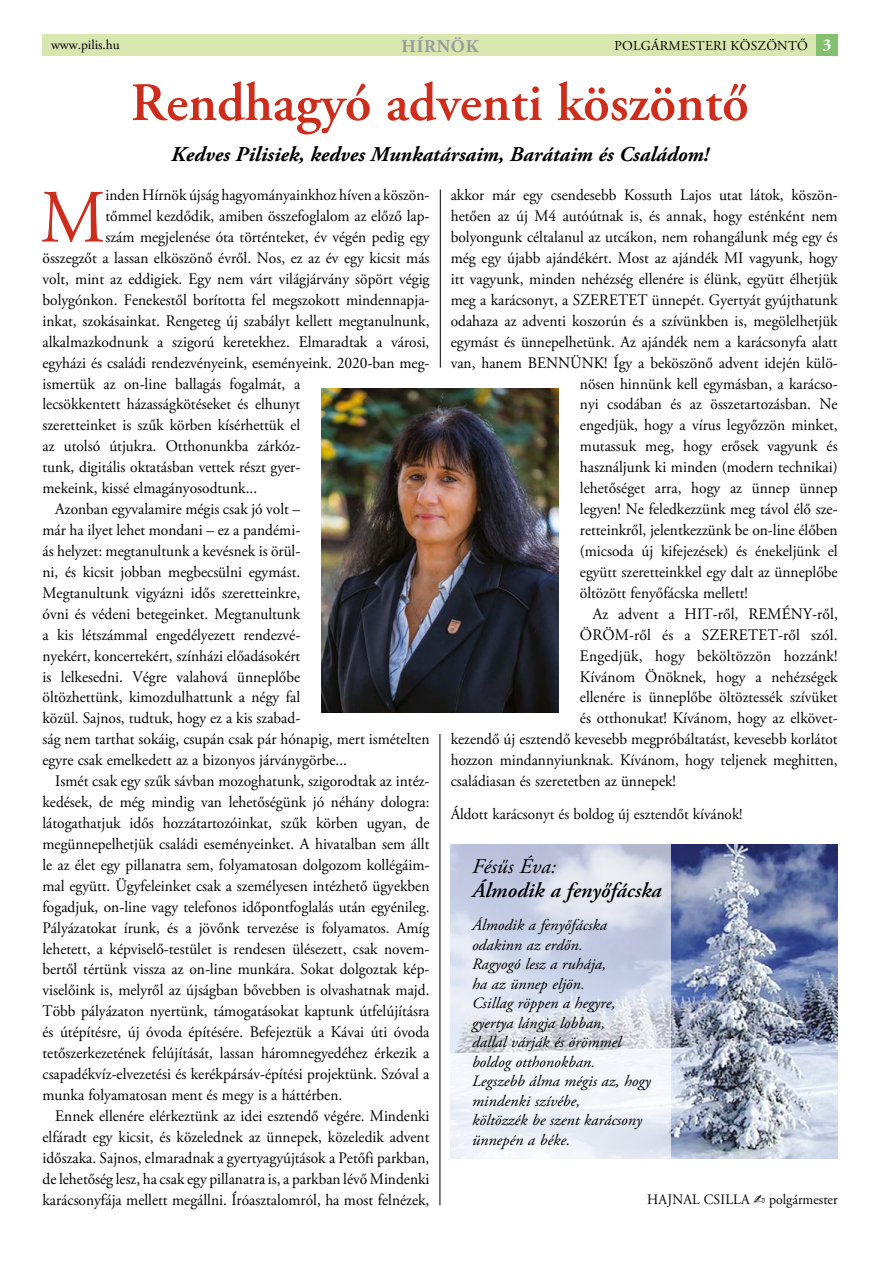
<style>
.page{position:relative;width:893px;height:1263px;background:#fff}
.page>*{position:absolute;margin:0;border:0;box-sizing:border-box;transform-origin:0 0}
.t1{font:75px "Adobe Garamond Pro";color:#ce2d1b;scale:.95 1}
.t2{font:600 54px "Adobe Garamond Pro";color:#ce2d1b}
.t3{font:italic 700 21px "Adobe Garamond Pro";color:#000}
.t4{font:italic 600 21px "Adobe Garamond Pro";color:#000;scale:1.04 1}
.t5{font:italic 21px "Adobe Garamond Pro";color:#000;scale:1.04 1}
.t6{font:700 18px "Adobe Garamond Pro";letter-spacing:.04em;color:#9c9c9d}
.t7{font:16.05px "Adobe Garamond Pro";color:#000;scale:.96 1}
.t8{font:italic 15.75px/19.5px "Adobe Garamond Pro";color:#000;scale:1.04 1}
.t9{font:15.75px "Adobe Garamond Pro";color:#000;scale:.96 1}
.t10{font:14.4px "Adobe Garamond Pro";color:#000;scale:.96 1}
.t11{font:13.5px "Adobe Garamond Pro";letter-spacing:.015em;color:#000}
.s1{font-weight:700;font-size:16.5px;color:#fff}
</style>
<div class="page">
<div style="left:43px;top:34px;width:795px;height:21px;background:#d8e6b0"></div>
<div style="left:816px;top:34px;width:22px;height:21px;background:#82c06e"></div>
<img style="left:671px;top:845px;width:167px;height:314px">
<svg style="left:450px;top:844px;width:221px;height:315px"></svg>
<hr style="left:440px;top:189px;width:1px;height:179px;background:#000">
<hr style="left:440px;top:734px;width:1px;height:471px;background:#000">
<img style="left:322px;top:389px;width:237px;height:324px">
<p class="t11" style="left:51px;top:36px;width:70px">www.pilis.hu</p>
<p class="t6" style="left:401px;top:36px;width:79px">HÍRNÖK</p>
<p class="t11" style="left:615px;top:37px;width:218px">POLGÁRMESTERI KÖSZÖNTŐ <span class="s1">3</span></p>
<h2 class="t2" style="left:131px;top:72px;width:619px">Rendhagyó adventi köszöntő</h2>
<h3 class="t3" style="left:171px;top:143px;width:539px">Kedves Pilisiek, kedves Munkatársaim, Barátaim és Családom!</h3>
<p class="t7" style="left:105px;top:185px;width:339px">inden Hírnök újság hagyományainkhoz híven a köszön-</p>
<p class="t7" style="left:105px;top:206px;width:339px">tőmmel kezdődik, amiben összefoglalom az előző lap-</p>
<p class="t7" style="left:105px;top:227px;width:339px">szám megjelenése óta történteket, év végén pedig egy</p>
<p class="t7" style="left:43px;top:248px;width:405px">összegzőt a lassan elköszönő évről. Nos, ez az év egy kicsit más</p>
<p class="t7" style="left:43px;top:269px;width:405px">volt, mint az eddigiek. Egy nem várt világjárvány söpört végig</p>
<p class="t7" style="left:43px;top:290px;width:405px">bolygónkon. Fenekestől borította fel megszokott mindennapja-</p>
<p class="t7" style="left:43px;top:311px;width:405px">inkat, szokásainkat. Rengeteg új szabályt kellett megtanulnunk,</p>
<p class="t7" style="left:43px;top:332px;width:405px">alkalmazkodnunk a szigorú keretekhez. Elmaradtak a városi,</p>
<p class="t7" style="left:43px;top:353px;width:405px">egyházi és családi rendezvényeink, eseményeink. 2020-ban meg-</p>
<p class="t7" style="left:43px;top:374px;width:270px">ismertük az on-line ballagás fogalmát, a</p>
<p class="t7" style="left:43px;top:395px;width:270px">lecsökkentett házasságkötéseket és elhunyt</p>
<p class="t7" style="left:43px;top:416px;width:270px">szeretteinket is szűk körben kísérhettük el</p>
<p class="t7" style="left:43px;top:437px;width:270px">az utolsó útjukra. Otthonunkba zárkóz-</p>
<p class="t7" style="left:43px;top:457px;width:270px">tunk, digitális oktatásban vettek részt gyer-</p>
<p class="t7" style="left:43px;top:478px;width:225px">mekeink, kissé elmagányosodtunk...</p>
<p class="t7" style="left:55px;top:499px;width:257px">Azonban egyvalamire mégis csak jó volt –</p>
<p class="t7" style="left:43px;top:520px;width:270px">már ha ilyet lehet mondani – ez a pandémi-</p>
<p class="t7" style="left:43px;top:541px;width:270px">ás helyzet: megtanultunk a kevésnek is örül-</p>
<p class="t7" style="left:43px;top:562px;width:270px">ni, és kicsit jobban megbecsülni egymást.</p>
<p class="t7" style="left:43px;top:583px;width:270px">Megtanultunk vigyázni idős szeretteinkre,</p>
<p class="t7" style="left:43px;top:604px;width:270px">óvni és védeni betegeinket. Megtanultunk</p>
<p class="t7" style="left:43px;top:625px;width:270px">a kis létszámmal engedélyezett rendezvé-</p>
<p class="t7" style="left:43px;top:646px;width:270px">nyekért, koncertekért, színházi előadásokért</p>
<p class="t7" style="left:43px;top:667px;width:270px">is lelkesedni. Végre valahová ünneplőbe</p>
<p class="t7" style="left:43px;top:688px;width:270px">öltözhettünk, kimozdulhattunk a négy fal</p>
<p class="t7" style="left:43px;top:709px;width:270px">közül. Sajnos, tudtuk, hogy ez a kis szabad-</p>
<p class="t7" style="left:43px;top:729px;width:405px">ság nem tarthat sokáig, csupán csak pár hónapig, mert ismételten</p>
<p class="t7" style="left:43px;top:750px;width:319px">egyre csak emelkedett az a bizonyos járványgörbe...</p>
<p class="t7" style="left:55px;top:771px;width:391px">Ismét csak egy szűk sávban mozoghatunk, szigorodtak az intéz-</p>
<p class="t7" style="left:43px;top:792px;width:405px">kedések, de még mindig van lehetőségünk jó néhány dologra:</p>
<p class="t7" style="left:43px;top:813px;width:405px">látogathatjuk idős hozzátartozóinkat, szűk körben ugyan, de</p>
<p class="t7" style="left:43px;top:834px;width:405px">megünnepelhetjük családi eseményeinket. A hivatalban sem állt</p>
<p class="t7" style="left:43px;top:855px;width:405px">le az élet egy pillanatra sem, folyamatosan dolgozom kollégáim-</p>
<p class="t7" style="left:43px;top:876px;width:405px">mal együtt. Ügyfeleinket csak a személyesen intézhető ügyekben</p>
<p class="t7" style="left:43px;top:897px;width:405px">fogadjuk, on-line vagy telefonos időpontfoglalás után egyénileg.</p>
<p class="t7" style="left:43px;top:918px;width:405px">Pályázatokat írunk, és a jövőnk tervezése is folyamatos. Amíg</p>
<p class="t7" style="left:43px;top:939px;width:405px">lehetett, a képviselő-testület is rendesen ülésezett, csak novem-</p>
<p class="t7" style="left:43px;top:960px;width:405px">bertől tértünk vissza az on-line munkára. Sokat dolgoztak kép-</p>
<p class="t7" style="left:43px;top:981px;width:405px">viselőink is, melyről az újságban bővebben is olvashatnak majd.</p>
<p class="t7" style="left:43px;top:1002px;width:405px">Több pályázaton nyertünk, támogatásokat kaptunk útfelújításra</p>
<p class="t7" style="left:43px;top:1022px;width:405px">és útépítésre, új óvoda építésére. Befejeztük a Kávai úti óvoda</p>
<p class="t7" style="left:43px;top:1043px;width:405px">tetőszerkezetének felújítását, lassan háromnegyedéhez érkezik a</p>
<p class="t7" style="left:43px;top:1064px;width:405px">csapadékvíz-elvezetési és kerékpársáv-építési projektünk. Szóval a</p>
<p class="t7" style="left:43px;top:1085px;width:314px">munka folyamatosan ment és megy is a háttérben.</p>
<p class="t7" style="left:55px;top:1106px;width:391px">Ennek ellenére elérkeztünk az idei esztendő végére. Mindenki</p>
<p class="t7" style="left:43px;top:1127px;width:405px">elfáradt egy kicsit, és közelednek az ünnepek, közeledik advent</p>
<p class="t7" style="left:43px;top:1148px;width:405px">időszaka. Sajnos, elmaradnak a gyertyagyújtások a Petőfi parkban,</p>
<p class="t7" style="left:43px;top:1169px;width:405px">de lehetőség lesz, ha csak egy pillanatra is, a parkban lévő Mindenki</p>
<p class="t7" style="left:43px;top:1190px;width:405px">karácsonyfája mellett megállni. Íróasztalomról, ha most felnézek,</p>
<h1 class="t1" style="left:40px;top:173px;width:70px">M</h1>
<p class="t7" style="left:451px;top:185px;width:405px">akkor már egy csendesebb Kossuth Lajos utat látok, köszön-</p>
<p class="t7" style="left:451px;top:206px;width:405px">hetően az új M4 autóútnak is, és annak, hogy esténként nem</p>
<p class="t7" style="left:451px;top:227px;width:405px">bolyongunk céltalanul az utcákon, nem rohangálunk még egy és</p>
<p class="t7" style="left:451px;top:248px;width:405px">még egy újabb ajándékért. Most az ajándék MI vagyunk, hogy</p>
<p class="t7" style="left:451px;top:269px;width:405px">itt vagyunk, minden nehézség ellenére is élünk, együtt élhetjük</p>
<p class="t7" style="left:451px;top:290px;width:405px">meg a karácsonyt, a SZERETET ünnepét. Gyertyát gyújthatunk</p>
<p class="t7" style="left:451px;top:311px;width:405px">odahaza az adventi koszorún és a szívünkben is, megölelhetjük</p>
<p class="t7" style="left:451px;top:332px;width:405px">egymást és ünnepelhetünk. Az ajándék nem a karácsonyfa alatt</p>
<p class="t7" style="left:451px;top:353px;width:405px">van, hanem BENNÜNK! Így a beköszönő advent idején külö-</p>
<p class="t7" style="left:580px;top:374px;width:270px">nösen hinnünk kell egymásban, a karácso-</p>
<p class="t7" style="left:580px;top:395px;width:270px">nyi csodában és az összetartozásban. Ne</p>
<p class="t7" style="left:580px;top:416px;width:270px">engedjük, hogy a vírus legyőzzön minket,</p>
<p class="t7" style="left:580px;top:437px;width:270px">mutassuk meg, hogy erősek vagyunk és</p>
<p class="t7" style="left:580px;top:457px;width:270px">használjunk ki minden (modern technikai)</p>
<p class="t7" style="left:580px;top:478px;width:270px">lehetőséget arra, hogy az ünnep ünnep</p>
<p class="t7" style="left:580px;top:499px;width:270px">legyen! Ne feledkezzünk meg távol élő sze-</p>
<p class="t7" style="left:580px;top:520px;width:270px">retteinkről, jelentkezzünk be on-line élőben</p>
<p class="t7" style="left:580px;top:541px;width:270px">(micsoda új kifejezések) és énekeljünk el</p>
<p class="t7" style="left:580px;top:562px;width:270px">együtt szeretteinkkel egy dalt az ünneplőbe</p>
<p class="t7" style="left:580px;top:583px;width:176px">öltözött fenyőfácska mellett!</p>
<p class="t7" style="left:593px;top:604px;width:257px">Az advent a HIT-ről, REMÉNY-ről,</p>
<p class="t7" style="left:580px;top:625px;width:270px">ÖRÖM-ről és a SZERETET-ről szól.</p>
<p class="t7" style="left:580px;top:646px;width:270px">Engedjük, hogy beköltözzön hozzánk!</p>
<p class="t7" style="left:580px;top:667px;width:270px">Kívánom Önöknek, hogy a nehézségek</p>
<p class="t7" style="left:580px;top:688px;width:270px">ellenére is ünneplőbe öltöztessék szívüket</p>
<p class="t7" style="left:580px;top:709px;width:270px">és otthonukat! Kívánom, hogy az elkövet-</p>
<p class="t7" style="left:451px;top:729px;width:405px">kezendő új esztendő kevesebb megpróbáltatást, kevesebb korlátot</p>
<p class="t7" style="left:451px;top:750px;width:405px">hozzon mindannyiunknak. Kívánom, hogy teljenek meghitten,</p>
<p class="t7" style="left:451px;top:771px;width:236px">családiasan és szeretetben az ünnepek!</p>
<p class="t9" style="left:451px;top:805px;width:306px">Áldott karácsonyt és boldog új esztendőt kívánok!</p>
<h3 class="t5" style="left:472px;top:854px;width:83px">Fésűs Éva:</h3>
<h3 class="t4" style="left:472px;top:878px;width:184px">Álmodik a fenyőfácska</h3>
<p class="t8" style="left:472px;top:916px;width:173px">Álmodik a fenyőfácska odakinn az erdőn.<br>Ragyogó lesz a ruhája,<br>ha az ünnep eljön.<br>Csillag röppen a hegyre, gyertya lángja lobban,<br>dallal várják és örömmel boldog otthonokban.<br>Legszebb álma mégis az, hogy mindenki szívébe,<br>költözzék be szent karácsony ünnepén a béke.</p>
<p class="t10" style="left:647px;top:1190px;width:200px">HAJNAL CSILLA ✍ polgármester</p>
</div>
